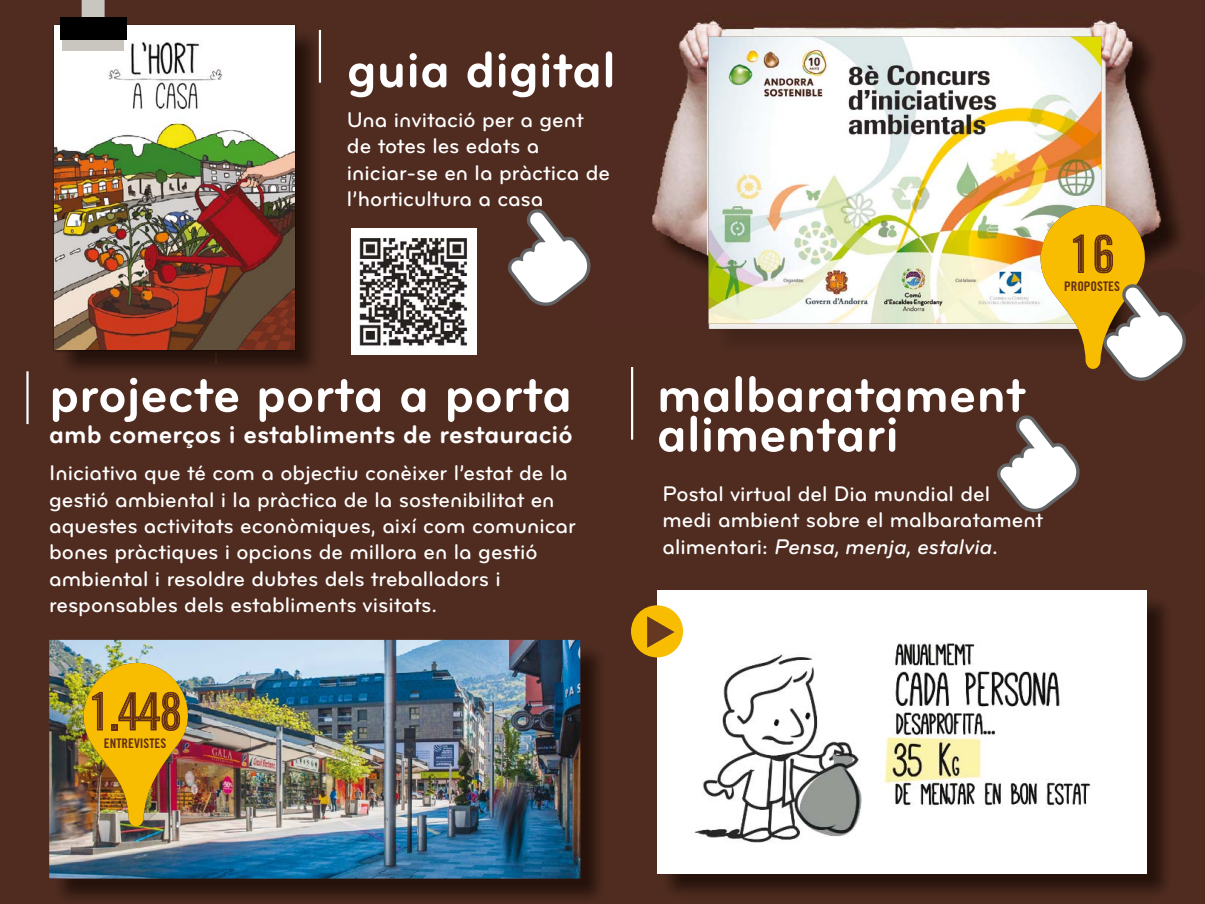
<style>
.page{position:relative;width:1205px;height:904px;background:#502c20}
.page>*{position:absolute;margin:0;border:0;box-sizing:border-box;transform-origin:0 0}
.t1{font:52.88px/39.6px "Bryant Pro Bold Alt No 1";color:#fff}
.t2{font:52.88px "Trade Gothic Bold Cond Twenty";color:#632f16}
.t3{font:26.38px "Bryant Pro Bold Alt No 1";color:#fff}
.t4{font:22px/26.4px "Bryant Pro Medium Alt No 3";color:#fff}
.t5{font:22px/26.4px "Bryant Pro Medium Alt No 2";color:#fff}
.t6{font:22px "Bryant Pro Medium Italic Alt";color:#fff}
.t7{font:13.25px "Trade Gothic Bold Cond Twenty";color:#632f16}
.s1{font-family:"Bryant Pro Medium Alt No 2"}
.s2{font-family:"Bryant Pro Bold Alt No 1";font-size:19.75px}
</style>
<div class="page">
<img style="left:52px;top:643px;width:556px;height:261px">
<img style="left:49px;top:640px;width:531px;height:238px">
<img style="left:660px;top:593px;width:513px;height:308px">
<img style="left:657px;top:590px;width:489px;height:283px">
<div style="left:631px;top:605px;width:52px;height:52px;background:#f8bd00;border-radius:50%"></div>
<svg style="left:647px;top:616px;width:27px;height:32px"></svg>
<img style="left:58px;top:28px;width:264px;height:349px">
<svg style="left:216px;top:352px;width:1px;height:12px"></svg>
<img style="left:52px;top:22px;width:122px;height:66px">
<img style="left:174px;top:22px;width:123px;height:6px">
<img style="left:52px;top:88px;width:6px;height:264px">
<img style="left:58px;top:28px;width:239px;height:324px">
<img style="left:55px;top:25px;width:239px;height:324px">
<div style="left:656px;top:329px;width:533px;height:28px;background:#4b291e"></div>
<img style="left:595px;top:0;width:610px;height:329px">
<img style="left:708px;top:37px;width:393px;height:287px">
<img style="left:1189px;top:269px;width:16px;height:43px">
<img style="left:1188px;top:269px;width:1px;height:43px">
<img style="left:192px;top:726px;width:63px;height:100px">
<img style="left:84px;top:658px;width:108px;height:168px">
<div style="left:105px;top:738px;width:61px;height:10px;background:#f8bd00"></div>
<hr style="left:26px;top:371px;width:3px;height:53px;background:#fff">
<hr style="left:631px;top:367px;width:2px;height:72px;background:#fff">
<svg style="left:82px;top:0;width:23px;height:17px"></svg>
<div style="left:63px;top:28px;width:61px;height:23px;background:#c8c6bf"></div>
<div style="left:60px;top:17px;width:66px;height:23px;background:#000"></div>
<hr style="left:319px;top:30px;width:2px;height:53px;background:#fff">
<img style="left:352px;top:229px;width:125px;height:125px">
<svg style="left:505px;top:207px;width:88px;height:101px"></svg>
<svg style="left:1040px;top:201px;width:148px;height:182px"></svg>
<svg style="left:994px;top:413px;width:88px;height:101px"></svg>
<h1 class="t1" style="left:347px;top:51px;width:270px">guia digital</h1>
<p class="t5" style="left:347px;top:107px;width:265px">Una invitació per a gent de totes les edats a iniciar-se en la pràctica de l’horticultura a casa</p>
<h1 class="t1" style="left:49px;top:376px;width:524px">projecte porta a porta</h1>
<p class="t3" style="left:49px;top:420px;width:525px">amb comerços i establiments de restauració</p>
<p class="t4" style="left:49px;top:460px;width:528px">Iniciativa que té com a objectiu conèixer l’estat de la gestió ambiental i la pràctica de la sostenibilitat en aquestes activitats econòmiques, així com comunicar bones pràctiques i opcions de millora en la gestió ambiental i resoldre dubtes dels treballadors i responsables dels establiments visitats.</p>
<h1 class="t2" style="left:88px;top:679px;width:96px">1.448</h1>
<p class="t7" style="left:104px;top:735px;width:64px">ENTREVISTES</p>
<h1 class="t2" style="left:1068px;top:222px;width:48px">16</h1>
<p class="t7" style="left:1064px;top:278px;width:57px">PROPOSTES</p>
<h1 class="t1" style="left:657px;top:376px;width:370px">malbaratament alimentari</h1>
<p class="t5" style="left:662px;top:481px;width:382px">Postal virtual del Dia mundial del medi ambient sobre el malbaratament</p>
<p class="t6" style="left:662px;top:535px;width:336px"><span class="s1">alimentari:</span> Pensa, menja, estalvia<span class="s2">.</span></p>
</div>
